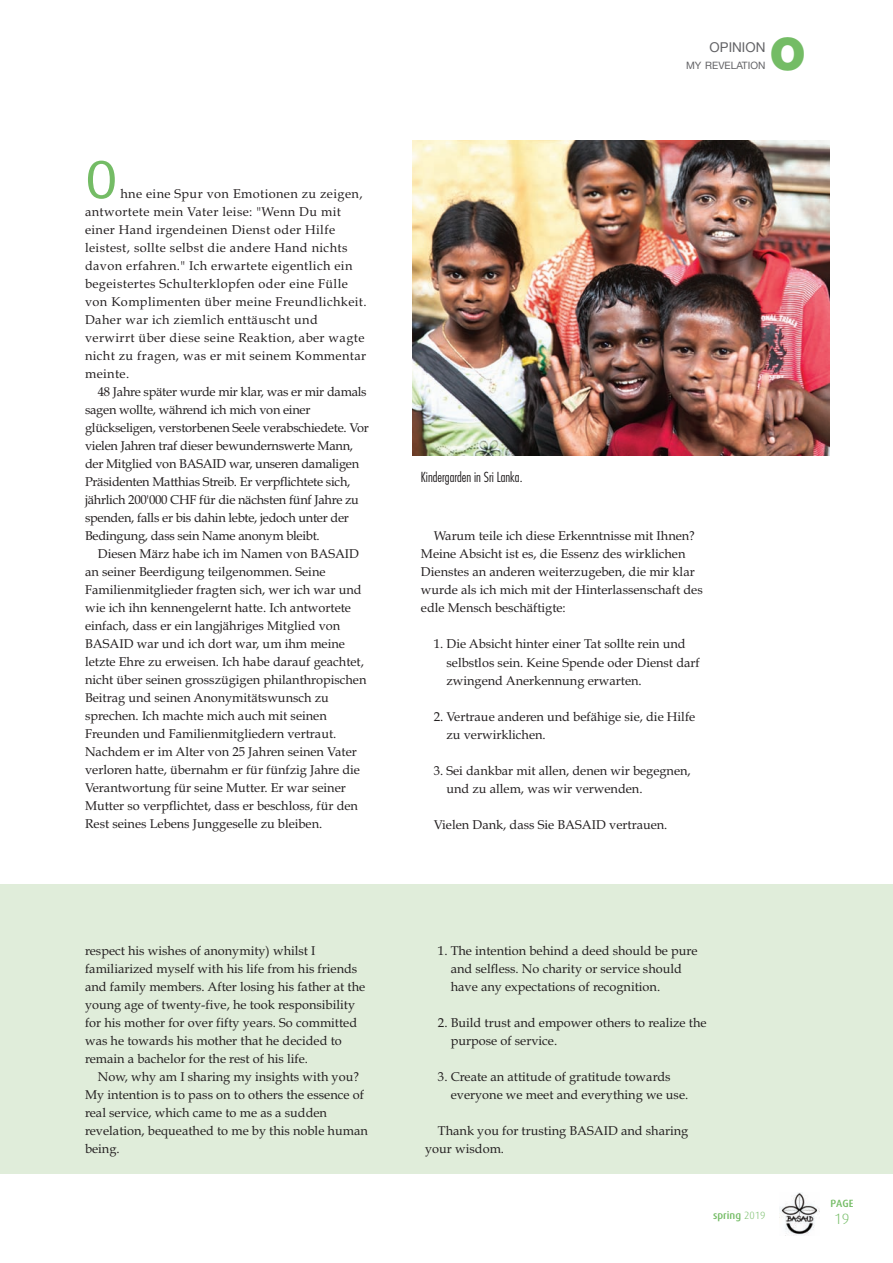
<style>
.page{position:relative;width:893px;height:1263px;background:#fff}
.page>*{position:absolute;margin:0;border:0;box-sizing:border-box;transform-origin:0 0}
.t1{font:54px "Dax";color:#74bc65}
.t2{font:900 45px "Helvetica Neue";color:#74bc65}
.t3{font:300 15px "Dax";color:#74bc65}
.t4{font:300 condensed 13.5px "Futura";color:#231f20}
.t5{font:13.5px "Helvetica Neue";color:#636366}
.t6{font:12.75px/18px "Book Antiqua";color:#231f20}
.t7{font:12.75px/18px "Book Antiqua";letter-spacing:.03em;color:#231f20}
.t8{font:12.75px/18px "Book Antiqua";letter-spacing:-.02em;color:#231f20}
.t9{font:500 10.5px "Dax";color:#74bc65}
.t10{font:10.2px "Helvetica Neue";color:#636366}
.s1{font-weight:300}
</style>
<div class="page">
<img style="left:780px;top:1192px;width:39px;height:43px">
<div style="left:0;top:884px;width:893px;height:290px;background:#e0edda"></div>
<img style="left:412px;top:140px;width:417px;height:315px">
<h1 class="t1" style="left:85px;top:161px;width:34px">O</h1>
<p class="t7" style="left:85px;top:186px;width:283px;text-indent:35px">hne eine Spur von Emotionen zu zeigen, antwortete mein Vater leise: "Wenn Du mit einer Hand irgendeinen Dienst oder Hilfe leistest, sollte selbst die andere Hand nichts davon erfahren." Ich erwartete eigentlich ein begeistertes Schulterklopfen oder eine Fülle von Komplimenten über meine Freundlichkeit.<br>Daher war ich ziemlich enttäuscht und verwirrt über diese seine Reaktion, aber wagte nicht zu fragen, was er mit seinem Kommentar meinte.</p>
<p class="t8" style="left:85px;top:384px;width:285px;text-indent:13px">48 Jahre später wurde mir klar, was er mir damals sagen wollte, während ich mich von einer glückseligen, verstorbenen Seele verabschiedete. Vor vielen Jahren traf dieser bewundernswerte Mann, der Mitglied von BASAID war, unseren damaligen Präsidenten Matthias Streib. Er verpflichtete sich, jährlich 200'000 CHF für die nächsten fünf Jahre zu spenden, falls er bis dahin lebte, jedoch unter der Bedingung, dass sein Name anonym bleibt.</p>
<p class="t6" style="left:85px;top:547px;width:283px;text-indent:13px">Diesen März habe ich im Namen von BASAID an seiner Beerdigung teilgenommen. Seine Familienmitglieder fragten sich, wer ich war und wie ich ihn kennengelernt hatte. Ich antwortete einfach, dass er ein langjähriges Mitglied von BASAID war und ich dort war, um ihm meine letzte Ehre zu erweisen. Ich habe darauf geachtet, nicht über seinen grosszügigen philanthropischen Beitrag und seinen Anonymitätswunsch zu sprechen. Ich machte mich auch mit seinen Freunden und Familienmitgliedern vertraut.<br>Nachdem er im Alter von 25 Jahren seinen Vater verloren hatte, übernahm er für fünfzig Jahre die Verantwortung für seine Mutter. Er war seiner Mutter so verpflichtet, dass er beschloss, für den Rest seines Lebens Junggeselle zu bleiben.</p>
<p class="t6" style="left:85px;top:943px;width:282px">respect his wishes of anonymity) whilst I familiarized myself with his life from his friends and family members. After losing his father at the young age of twenty-five, he took responsibility for his mother for over fifty years. So committed was he towards his mother that he decided to remain a bachelor for the rest of his life.</p>
<p class="t6" style="left:85px;top:1069px;width:284px;text-indent:13px">Now, why am I sharing my insights with you?<br>My intention is to pass on to others the essence of real service, which came to me as a sudden revelation, bequeathed to me by this noble human being.</p>
<h2 class="t2" style="left:770px;top:38px;width:37px">O</h2>
<p class="t5" style="left:710px;top:40px;width:57px">OPINION</p>
<p class="t10" style="left:686px;top:60px;width:81px">MY REVELATION</p>
<p class="t4" style="left:421px;top:471px;width:103px">Kindergarden in Sri Lanka.</p>
<p class="t6" style="left:421px;top:529px;width:283px;text-indent:13px">Warum teile ich diese Erkenntnisse mit Ihnen?<br>Meine Absicht ist es, die Essenz des wirklichen Dienstes an anderen weiterzugeben, die mir klar wurde als ich mich mit der Hinterlassenschaft des edle Mensch beschäftigte:</p>
<p class="t6" style="left:446px;top:637px;width:255px;text-indent:-13px">1. Die Absicht hinter einer Tat sollte rein und selbstlos sein. Keine Spende oder Dienst darf zwingend Anerkennung erwarten.</p>
<p class="t6" style="left:446px;top:709px;width:250px;text-indent:-13px">2. Vertraue anderen und befähige sie, die Hilfe zu verwirklichen.</p>
<p class="t6" style="left:446px;top:763px;width:246px;text-indent:-13px">3. Sei dankbar mit allen, denen wir begegnen, und zu allem, was wir verwenden.</p>
<p class="t6" style="left:434px;top:817px;width:235px">Vielen Dank, dass Sie BASAID vertrauen.</p>
<p class="t6" style="left:451px;top:943px;width:248px;text-indent:-13px">1. The intention behind a deed should be pure and selfless. No charity or service should have any expectations of recognition.</p>
<p class="t6" style="left:451px;top:1015px;width:257px;text-indent:-13px">2. Build trust and empower others to realize the purpose of service.</p>
<p class="t6" style="left:451px;top:1069px;width:239px;text-indent:-13px">3. Create an attitude of gratitude towards everyone we meet and everything we use.</p>
<p class="t6" style="left:425px;top:1123px;width:265px;text-indent:13px">Thank you for trusting BASAID and sharing your wisdom.</p>
<p class="t9" style="left:713px;top:1209px;width:54px">spring <span class="s1">2019</span></p>
<p class="t9" style="left:830px;top:1198px;width:25px">PAGE</p>
<p class="t3" style="left:834px;top:1214px;width:17px">19</p>
</div>
